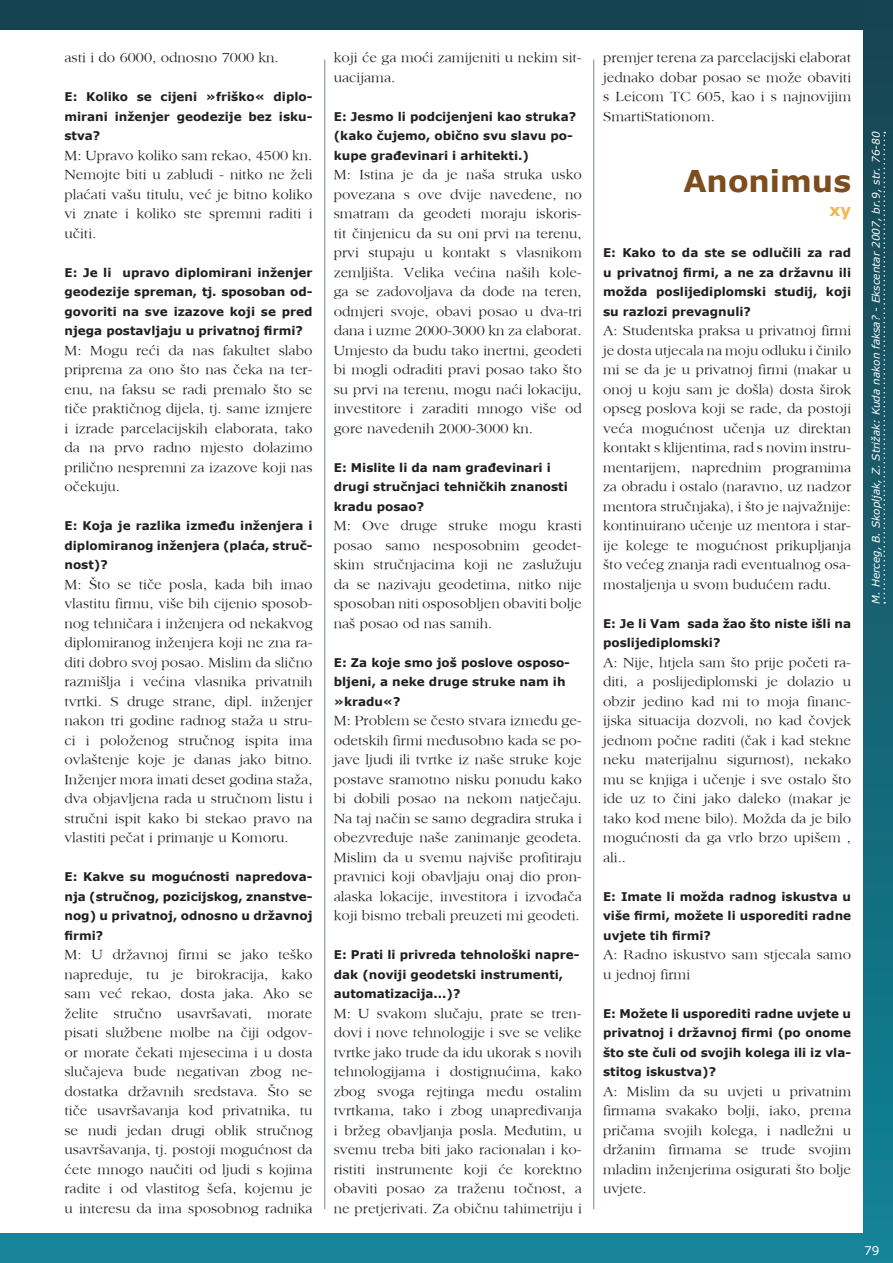
<style>
.page{position:relative;width:893px;height:1263px;background:#fff}
.page>*{position:absolute;margin:0;border:0;box-sizing:border-box;transform-origin:0 0}
.t1{font:700 30px "Verdana";color:#7c4d1e}
.t2{font:700 16.5px "Verdana";color:#ecb956}
.t3{font:14.25px/19.5px "Sanford";color:#231f20;text-align:justify}
.t4{font:700 12px/19.5px "Verdana";color:#231f20;text-align:justify}
.t5{font:12px "Verdana";color:#fff}
.t6{font:italic 10.5px "Verdana";color:#fff}
</style>
<div class="page">
<div style="left:0;top:0;width:893px;height:30px;background:#154350"></div>
<div style="left:0;top:1233px;width:893px;height:30px;background:#17849a"></div>
<div style="left:863px;top:0;width:30px;height:1263px;background:linear-gradient(to bottom,#1a434f,#118296)"></div>
<hr style="left:324px;top:60px;width:1px;height:1149px;background:#798892">
<hr style="left:593px;top:60px;width:1px;height:1149px;background:#798892">
<svg style="left:883px;top:132px;width:2px;height:471px"></svg>
<p class="t3" style="left:64px;top:47px;width:216px">asti i do 6000, odnosno 7000 kn.</p>
<p class="t4" style="left:64px;top:87px;width:250px">E: Koliko se cijeni »friško« diplo&shy;mirani inženjer geodezije bez isku&shy;stva?</p>
<p class="t3" style="left:64px;top:145px;width:250px">M: Upravo koliko sam rekao, 4500 kn.<br>Nemojte biti u zabludi - nitko ne želi plaćati vašu titulu, već je bitno koliko vi znate i koliko ste spremni raditi i učiti.</p>
<p class="t4" style="left:64px;top:262px;width:250px">E: Je li upravo diplomirani inženjer geodezije spreman, tj. sposoban od&shy;govoriti na sve izazove koji se pred njega postavljaju u privatnoj firmi?</p>
<p class="t3" style="left:64px;top:340px;width:250px">M: Mogu reći da nas fakultet slabo priprema za ono što nas čeka na ter&shy;enu, na faksu se radi premalo što se tiče praktičnog dijela, tj. same izmjere i izrade parcelacijskih elaborata, tako da na prvo radno mjesto dolazimo prilično nespremni za izazove koji nas očekuju.</p>
<p class="t4" style="left:64px;top:516px;width:250px">E: Koja je razlika između inženjera i diplomiranog inženjera (plaća, struč&shy;nost)?</p>
<p class="t3" style="left:64px;top:574px;width:250px">M: Što se tiče posla, kada bih imao vlastitu firmu, više bih cijenio sposob&shy;nog tehničara i inženjera od nekakvog diplomiranog inženjera koji ne zna ra&shy;diti dobro svoj posao. Mislim da slično razmišlja i većina vlasnika privatnih tvrtki. S druge strane, dipl. inženjer nakon tri godine radnog staža u stru&shy;ci i položenog stručnog ispita ima ovlaštenje koje je danas jako bitno.<br>Inženjer mora imati deset godina staža, dva objavljena rada u stručnom listu i stručni ispit kako bi stekao pravo na vlastiti pečat i primanje u Komoru.</p>
<p class="t4" style="left:64px;top:866px;width:250px">E: Kakve su mogućnosti napredova&shy;nja (stručnog, pozicijskog, znanstve&shy;nog) u privatnoj, odnosno u državnoj firmi?</p>
<p class="t3" style="left:64px;top:944px;width:250px">M: U državnoj firmi se jako teško napreduje, tu je birokracija, kako sam već rekao, dosta jaka. Ako se želite stručno usavršavati, morate pisati službene molbe na čiji odgov&shy;or morate čekati mjesecima i u dosta slučajeva bude negativan zbog ne&shy;dostatka državnih sredstava. Što se tiče usavršavanja kod privatnika, tu se nudi jedan drugi oblik stručnog usavršavanja, tj. postoji mogućnost da ćete mnogo naučiti od ljudi s kojima radite i od vlastitog šefa, kojemu je u interesu da ima sposobnog radnika</p>
<p class="t3" style="left:334px;top:47px;width:250px">koji će ga moći zamijeniti u nekim sit&shy;uacijama.</p>
<p class="t4" style="left:334px;top:106px;width:244px;text-align:left">E: Jesmo li podcijenjeni kao struka? (kako čujemo, obično svu slavu po&shy;kupe građevinari i arhitekti.)</p>
<p class="t3" style="left:334px;top:164px;width:250px">M: Istina je da je naša struka usko povezana s ove dvije navedene, no smatram da geodeti moraju iskoris&shy;tit činjenicu da su oni prvi na terenu, prvi stupaju u kontakt s vlasnikom zemljišta. Velika većina naših kole&shy;ga se zadovoljava da dođe na teren, odmjeri svoje, obavi posao u dva-tri dana i uzme 2000-3000 kn za elaborat.<br>Umjesto da budu tako inertni, geodeti bi mogli odraditi pravi posao tako što su prvi na terenu, mogu naći lokaciju, investitore i zaraditi mnogo više od gore navedenih 2000-3000 kn.</p>
<p class="t4" style="left:334px;top:457px;width:236px;text-align:left">E: Mislite li da nam građevinari i drugi stručnjaci tehničkih znanosti kradu posao?</p>
<p class="t3" style="left:334px;top:515px;width:250px">M: Ove druge struke mogu krasti posao samo nesposobnim geodet&shy;skim stručnjacima koji ne zaslužuju da se nazivaju geodetima, nitko nije sposoban niti osposobljen obaviti bolje naš posao od nas samih.</p>
<p class="t4" style="left:334px;top:652px;width:238px;text-align:left">E: Za koje smo još poslove osposo&shy;bljeni, a neke druge struke nam ih »kradu«?</p>
<p class="t3" style="left:334px;top:710px;width:250px">M: Problem se često stvara između ge&shy;odetskih firmi međusobno kada se po&shy;jave ljudi ili tvrtke iz naše struke koje postave sramotno nisku ponudu kako bi dobili posao na nekom natječaju.<br>Na taj način se samo degradira struka i obezvređuje naše zanimanje geodeta.<br>Mislim da u svemu najviše profitiraju pravnici koji obavljaju onaj dio pron&shy;alaska lokacije, investitora i izvođača koji bismo trebali preuzeti mi geodeti.</p>
<p class="t4" style="left:334px;top:944px;width:247px;text-align:left">E: Prati li privreda tehnološki napre&shy;dak (noviji geodetski instrumenti, automatizacija...)?</p>
<p class="t3" style="left:334px;top:1003px;width:250px">M: U svakom slučaju, prate se tren&shy;dovi i nove tehnologije i sve se velike tvrtke jako trude da idu ukorak s novih tehnologijama i dostignućima, kako zbog svoga rejtinga među ostalim tvrtkama, tako i zbog unapređivanja i bržeg obavljanja posla. Međutim, u svemu treba biti jako racionalan i ko&shy;ristiti instrumente koji će korektno obaviti posao za traženu točnost, a ne pretjerivati. Za običnu tahimetriju i</p>
<p class="t3" style="left:603px;top:47px;width:250px">premjer terena za parcelacijski elaborat jednako dobar posao se može obaviti s Leicom TC 605, kao i s najnovijim SmartiStationom.</p>
<h1 class="t1" style="left:683px;top:162px;width:169px">Anonimus</h1>
<p class="t2" style="left:829px;top:200px;width:23px">xy</p>
<p class="t4" style="left:603px;top:243px;width:250px">E: Kako to da ste se odlučili za rad u privatnoj firmi, a ne za državnu ili možda poslijediplomski studij, koji su razlozi prevagnuli?</p>
<p class="t3" style="left:603px;top:320px;width:250px">A: Studentska praksa u privatnoj firmi je dosta utjecala na moju odluku i činilo mi se da je u privatnoj firmi (makar u onoj u koju sam je došla) dosta širok opseg poslova koji se rade, da postoji veća mogućnost učenja uz direktan kontakt s klijentima, rad s novim instru&shy;mentarijem, naprednim programima za obradu i ostalo (naravno, uz nadzor mentora stručnjaka), i što je najvažnije: kontinuirano učenje uz mentora i star&shy;ije kolege te mogućnost prikupljanja što većeg znanja radi eventualnog osa&shy;mostaljenja u svom budućem radu.</p>
<p class="t4" style="left:603px;top:613px;width:250px">E: Je li Vam sada žao što niste išli na poslijediplomski?</p>
<p class="t3" style="left:603px;top:652px;width:250px">A: Nije, htjela sam što prije početi ra&shy;diti, a poslijediplomski je dolazio u obzir jedino kad mi to moja financ&shy;ijska situacija dozvoli, no kad čovjek jednom počne raditi (čak i kad stekne neku materijalnu sigurnost), nekako mu se knjiga i učenje i sve ostalo što ide uz to čini jako daleko (makar je tako kod mene bilo). Možda da je bilo mogućnosti da ga vrlo brzo upišem , ali..</p>
<p class="t4" style="left:603px;top:886px;width:250px">E: Imate li možda radnog iskustva u više firmi, možete li usporediti radne uvjete tih firmi?</p>
<p class="t3" style="left:603px;top:944px;width:250px">A: Radno iskustvo sam stjecala samo u jednoj firmi</p>
<p class="t4" style="left:603px;top:1003px;width:250px">E: Možete li usporediti radne uvjete u privatnoj i državnoj firmi (po onome što ste čuli od svojih kolega ili iz vla&shy;stitog iskustva)?</p>
<p class="t3" style="left:603px;top:1081px;width:250px">A: Mislim da su uvjeti u privatnim firmama svakako bolji, iako, prema pričama svojih kolega, i nadležni u držanim firmama se trude svojim mladim inženjerima osigurati što bolje uvjete.</p>
<p class="t6" style="left:869px;top:603px;width:473px;rotate:-90deg">M. Herceg, B. Skopljak, Z. Strižak: Kuda nakon faksa? - Ekscentar 2007, br.9, str. 76-80</p>
<p class="t5" style="left:864px;top:1243px;width:17px">79</p>
</div>
